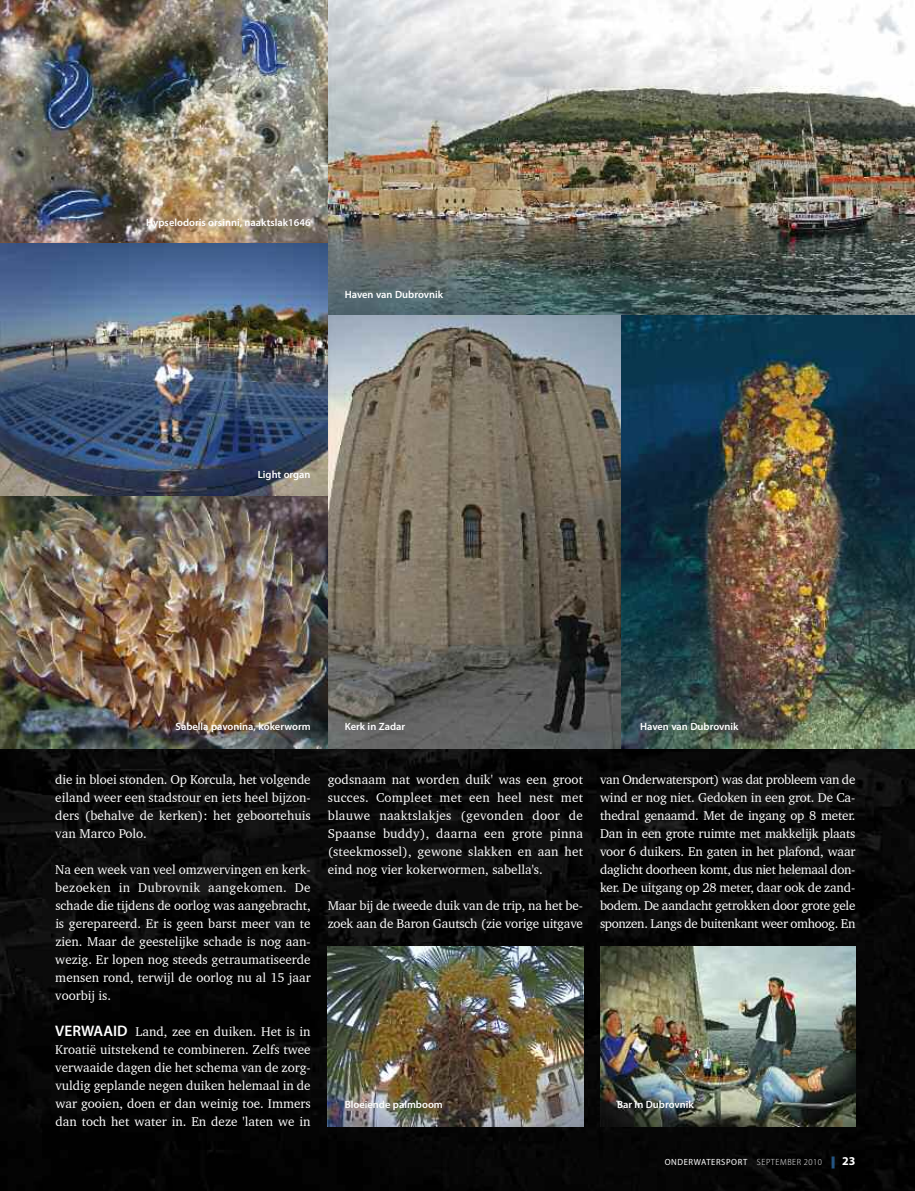
<style>
.page{position:relative;width:915px;height:1191px;background:#fff}
.page>*{position:absolute;margin:0;border:0;box-sizing:border-box;transform-origin:0 0}
.t1{font:13.05px/18px "Charter BT";color:#fff;text-align:justify}
.t2{font:700 12px "Myriad Pro";color:#fff}
.t3{font:600 10.5px "Myriad Pro";color:#fff}
.t4{font:9px "Myriad Pro";letter-spacing:.07em;color:#fff;scale:.95 1}
.s1{font-family:"Myriad Pro";font-weight:600;font-size:15.3px}
.s2{font-weight:300}
</style>
<div class="page">
<img style="left:0;top:748px;width:914px;height:443px">
<svg style="left:831px;top:1156px;width:3px;height:12px"></svg>
<img style="left:327px;top:0;width:587px;height:316px">
<img style="left:327px;top:316px;width:294px;height:432px">
<img style="left:621px;top:316px;width:293px;height:432px">
<img style="left:600px;top:946px;width:255px;height:180px">
<img style="left:0;top:0;width:327px;height:748px">
<img style="left:327px;top:946px;width:256px;height:180px">
<p class="t3" style="left:146px;top:218px;width:166px">Hypselodoris orsinni, naaktslak1646</p>
<p class="t3" style="left:344px;top:290px;width:100px">Haven van Dubrovnik</p>
<p class="t3" style="left:258px;top:470px;width:54px">Light organ</p>
<p class="t3" style="left:175px;top:722px;width:137px">Sabella pavonina, kokerworm</p>
<p class="t1" style="left:55px;top:770px;width:257px">die in bloei stonden. Op Korcula, het volgende eiland weer een stadstour en iets heel bijzon&shy;ders (behalve de kerken): het geboortehuis van Marco Polo.</p>
<p class="t1" style="left:55px;top:860px;width:257px">Na een week van veel omzwervingen en kerk&shy;bezoeken in Dubrovnik aangekomen. De schade die tijdens de oorlog was aangebracht, is gerepareerd. Er is geen barst meer van te zien. Maar de geestelijke schade is nog aan&shy;wezig. Er lopen nog steeds getraumatiseerde mensen rond, terwijl de oorlog nu al 15 jaar voorbij is.</p>
<p class="t1" style="left:55px;top:1022px;width:257px"><span class="s1">VERWAAID</span> Land, zee en duiken. Het is in Kroatië uitstekend te combineren. Zelfs twee verwaaide dagen die het schema van de zorg&shy;vuldig geplande negen duiken helemaal in de war gooien, doen er dan weinig toe. Immers dan toch het water in. En deze 'laten we in</p>
<p class="t3" style="left:344px;top:722px;width:62px">Kerk in Zadar</p>
<p class="t3" style="left:639px;top:722px;width:100px">Haven van Dubrovnik</p>
<p class="t1" style="left:327px;top:770px;width:257px">godsnaam nat worden duik' was een groot succes. Compleet met een heel nest met blauwe naaktslakjes (gevonden door de Spaanse buddy), daarna een grote pinna (steekmossel), gewone slakken en aan het eind nog vier kokerwormen, sabella's.</p>
<p class="t1" style="left:327px;top:896px;width:257px">Maar bij de tweede duik van de trip, na het be&shy;zoek aan de Baron Gautsch (zie vorige uitgave</p>
<p class="t1" style="left:600px;top:770px;width:257px">van Onderwatersport) was dat probleem van de wind er nog niet. Gedoken in een grot. De Ca&shy;thedral genaamd. Met de ingang op 8 meter.<br>Dan in een grote ruimte met makkelijk plaats voor 6 duikers. En gaten in het plafond, waar daglicht doorheen komt, dus niet helemaal don&shy;ker. De uitgang op 28 meter, daar ook de zand&shy;bodem. De aandacht getrokken door grote gele sponzen. Langs de buitenkant weer omhoog. En</p>
<p class="t3" style="left:344px;top:1100px;width:100px">Bloeiende palmboom</p>
<p class="t3" style="left:617px;top:1100px;width:78px">Bar in Dubrovnik</p>
<p class="t4" style="left:664px;top:1158px;width:167px">ONDERWATERSPORT <span class="s2">SEPTEMBER 2010</span></p>
<p class="t2" style="left:841px;top:1156px;width:15px">23</p>
</div>
